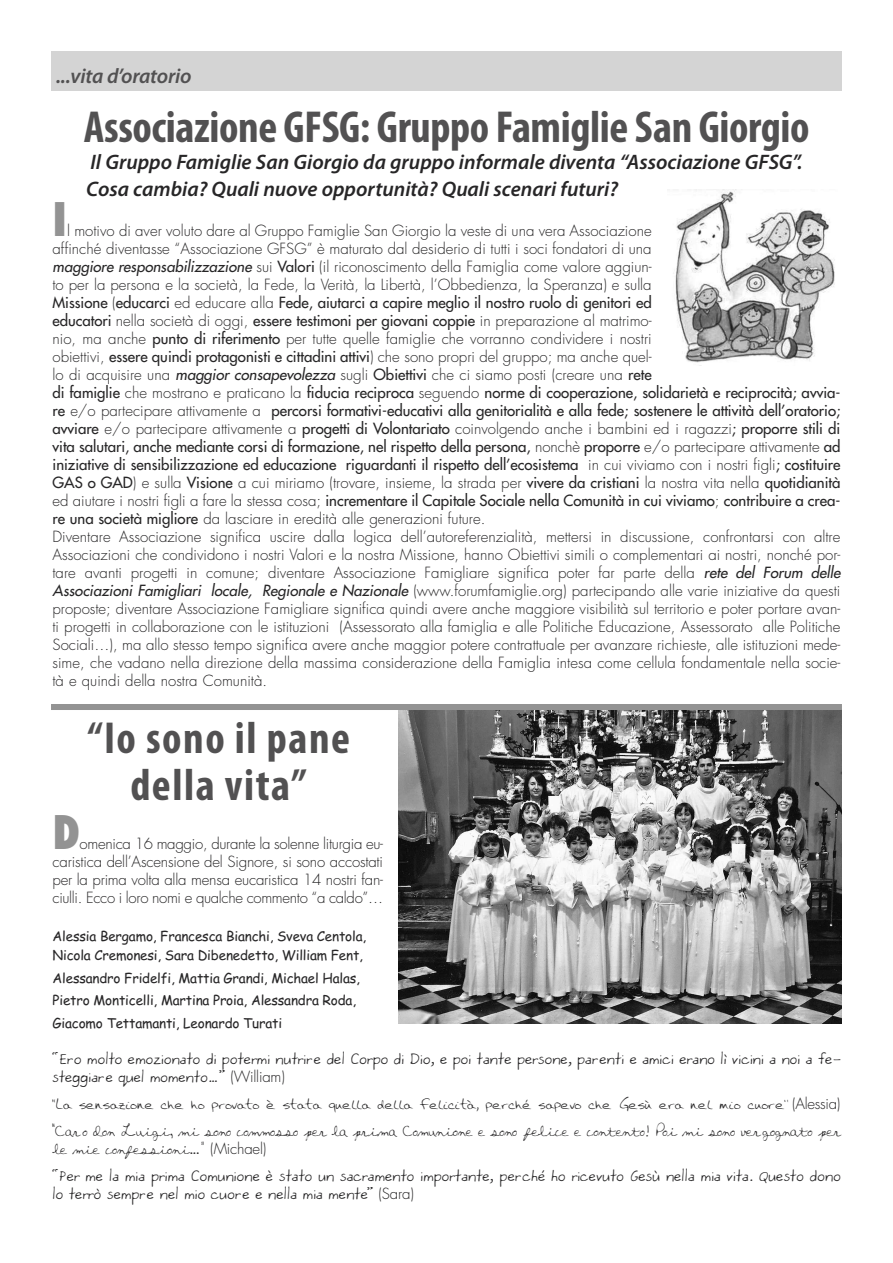
<style>
.page{position:relative;width:893px;height:1263px;background:#fff}
.page>*{position:absolute;margin:0;border:0;box-sizing:border-box;transform-origin:0 0}
.t1{font:700 condensed 45px "Myriad Pro";letter-spacing:-.01em;color:#525152}
.t2{font:700 condensed 45px/46.5px "Myriad Pro";letter-spacing:.035em;color:#525152;text-align:center}
.t3{font:800 condensed 45px "Futura";color:#939393}
.t4{font:italic 600 21px/27px "Myriad Pro";color:#272627}
.t5{font:italic 600 21px "Myriad Pro";letter-spacing:-.01em;color:#525152}
.t6{font:16.5px/18px "Vanessas Hand";letter-spacing:-.01em;color:#272627}
.t7{font:300 15px/18px "Futura";color:#272627;text-align:justify}
.t8{font:15px/18px "Veronicas Hand";letter-spacing:.04em;color:#272627}
.t9{font:15px "Calvins Hand";letter-spacing:-.015em;color:#272627}
.t10{font:13.5px/22.5px "Comic Sans MS";letter-spacing:-.01em;color:#272627}
.s1{font-weight:400;font-style:italic}
.s2{font-weight:400}
.s3{font-family:"Futura";font-weight:300}
.s4{font-family:"Futura";font-weight:300;font-size:15px}
</style>
<div class="page">
<div style="left:51px;top:51px;width:791px;height:39px;background:#d4d4d4"></div>
<img style="left:398px;top:710px;width:444px;height:314px">
<img style="left:675px;top:190px;width:160px;height:176px">
<div style="left:51px;top:704px;width:791px;height:6px;background:#939393"></div>
<h2 class="t5" style="left:56px;top:68px;width:137px">...vita d’oratorio</h2>
<h1 class="t1" style="left:84px;top:111px;width:727px">Associazione GFSG: Gruppo Famiglie San Giorgio</h1>
<h2 class="t4" style="left:86px;top:150px;width:718px">Il Gruppo Famiglie San Giorgio da gruppo informale diventa “Associazione GFSG”.<br>Cosa cambia? Quali nuove opportunità? Quali scenari futuri?</h2>
<h1 class="t3" style="left:53px;top:200px;width:16px">I</h1>
<p class="t7" style="left:53px;top:223px;width:789px;text-align:left;text-indent:15px">l motivo di aver voluto dare al Gruppo Famiglie San Giorgio la veste di una vera Associazione<br>affinché diventasse “Associazione GFSG” è maturato dal desiderio di tutti i soci fondatori di una<br><span class="s1">maggiore responsabilizzazione</span> sui <span class="s2">Valori</span> (il riconoscimento della Famiglia come valore aggiun-<br>to per la persona e la società, la Fede, la Verità, la Libertà, l’Obbedienza, la Speranza) e sulla<br><span class="s2">Missione</span> (<span class="s2">educarci</span> ed educare alla <span class="s2">Fede, aiutarci a capire meglio il nostro ruolo di genitori ed<br>educatori</span> nella società di oggi, <span class="s2">essere testimoni per giovani coppie</span> in preparazione al matrimo-<br>nio, ma anche <span class="s2">punto di riferimento</span> per tutte quelle famiglie che vorranno condividere i nostri<br>obiettivi, <span class="s2">essere quindi protagonisti e cittadini attivi</span>) che sono propri del gruppo; ma anche quel-<br>lo di acquisire una <span class="s1">maggior consapevolezza</span> sugli <span class="s2">Obiettivi</span> che ci siamo posti (creare una <span class="s2">rete<br>di famiglie</span> che mostrano e praticano la <span class="s2">fiducia reciproca</span> seguendo <span class="s2">norme di cooperazione, solidarietà e reciprocità; avvia&shy;re</span> e/o partecipare attivamente a <span class="s2">percorsi formativi-educativi alla genitorialità e alla fede; sostenere le attività dell’oratorio; avviare</span> e/o partecipare attivamente a <span class="s2">progetti di Volontariato</span> coinvolgendo anche i bambini ed i ragazzi<span class="s2">; proporre stili di vita salutari, anche mediante corsi di formazione, nel rispetto della persona,</span> nonchè <span class="s2">proporre</span> e/o partecipare attivamente <span class="s2">ad iniziative di sensibilizzazione ed educazione riguardanti il rispetto dell’ecosistema</span> in cui viviamo con i nostri figli<span class="s2">; costituire GAS o GAD</span>) e sulla <span class="s2">Visione</span> a cui miriamo (trovare, insieme, la strada per <span class="s2">vivere da cristiani</span> la nostra vita nella <span class="s2">quotidianità </span>ed aiutare i nostri figli a fare la stessa cosa; <span class="s2">incrementare il Capitale Sociale nella Comunità in cui viviamo</span>; <span class="s2">contribuire a crea&shy;re una società migliore</span> da lasciare in eredità alle generazioni future.<br>Diventare Associazione significa uscire dalla logica dell’autoreferenzialità, mettersi in discussione, confrontarsi con altre Associazioni che condividono i nostri Valori e la nostra Missione, hanno Obiettivi simili o complementari ai nostri, nonché por&shy;tare avanti progetti in comune; diventare Associazione Famigliare significa poter far parte della <span class="s1">rete del Forum delle Associazioni Famigliari locale, Regionale e Nazionale</span> (www.forumfamiglie.org) partecipando alle varie iniziative da questi proposte; diventare Associazione Famigliare significa quindi avere anche maggiore visibilità sul territorio e poter portare avan&shy;ti progetti in collaborazione con le istituzioni (Assessorato alla famiglia e alle Politiche Educazione, Assessorato alle Politiche Sociali…), ma allo stesso tempo significa avere anche maggior potere contrattuale per avanzare richieste, alle istituzioni mede&shy;sime, che vadano nella direzione della massima considerazione della Famiglia intesa come cellula fondamentale nella socie&shy;tà e quindi della nostra Comunità.</p>
<h1 class="t2" style="left:87px;top:719px;width:264px">“Io sono il pane della vita”</h1>
<h1 class="t3" style="left:53px;top:813px;width:29px">D</h1>
<p class="t7" style="left:53px;top:836px;width:332px;text-indent:27px">omenica 16 maggio, durante la solenne liturgia eu&shy;caristica dell’Ascensione del Signore, si sono accostati per la prima volta alla mensa eucaristica 14 nostri fan&shy;ciulli. Ecco i loro nomi e qualche commento “a caldo”…</p>
<p class="t10" style="left:53px;top:926px;width:315px;line-height:19.5px">Alessia Bergamo, Francesca Bianchi, Sveva Centola,<br>Nicola Cremonesi, Sara Dibenedetto, William Fent,</p>
<p class="t10" style="left:53px;top:967px;width:309px">Alessandro Fridelfi, Mattia Grandi, Michael Halas,<br>Pietro Monticelli, Martina Proia, Alessandra Roda,<br>Giacomo Tettamanti, Leonardo Turati</p>
<p class="t8" style="left:53px;top:1050px;width:786px">“Ero molto emozionato di potermi nutrir e del Corpo di Dio, e poi tante persone, par enti e amici erano lì vicini a noi a fe&shy;steggiar e quel momento…” <span class="s3">(William)</span></p>
<p class="t9" style="left:53px;top:1093px;width:789px">“La sensazione che ho provato è stata quella della felicità, perché sapevo che Gesù era nel mio cuore” <span class="s3">(Alessia)</span></p>
<p class="t6" style="left:53px;top:1122px;width:789px">“Caro don Luigi, mi sono commosso per la prima Comunione e sono felice e contento! Poi mi sono vergognato per le mie confessioni...” <span class="s4">(Michael)</span></p>
<p class="t8" style="left:53px;top:1167px;width:789px">“Per me la mia prima Comunione è stato un sacramento importante, per ché ho ricevuto Gesù nella mia vita. Questo dono lo terrò sempr e nel mio cuor e e nella mia mente” <span class="s3">(Sara)</span></p>
</div>
